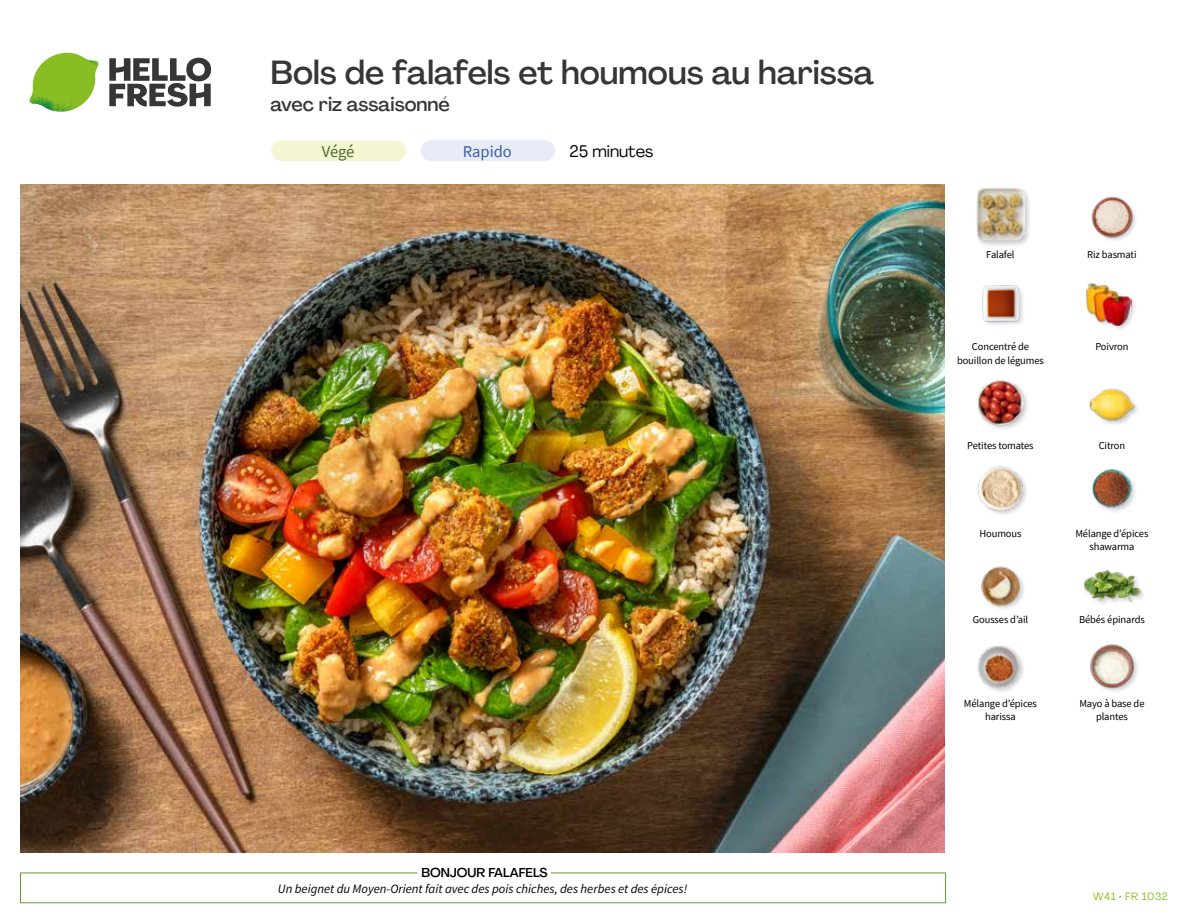
<style>
.page{position:relative;width:1188px;height:918px;background:#fff}
.page>*{position:absolute;margin:0;border:0;box-sizing:border-box;transform-origin:0 0}
.t1{font:500 33px "Agrandir";color:#373636}
.t2{font:500 19.5px "Agrandir";color:#373636}
.t3{font:16.5px "Agrandir";color:#000}
.t4{font:16.5px "Source Sans Pro";color:#3a5ba7}
.t5{font:16.5px "Source Sans Pro";color:#4a6c2a}
.t6{font:italic 12.75px "Source Sans Pro";color:#000}
.t7{font:500 12.75px "Agrandir";color:#000}
.t8{font:10.5px/13.5px "Source Sans Pro";letter-spacing:-.01em;color:#000;text-align:center}
.t9{font:10.5px "Agrandir";letter-spacing:.05em;color:#89bd24}
</style>
<div class="page">
<svg style="left:109px;top:57px;width:102px;height:50px"></svg>
<svg style="left:34px;top:53px;width:62px;height:40px"></svg>
<img style="left:67px;top:53px;width:32px;height:26px">
<img style="left:33px;top:75px;width:59px;height:11px">
<img style="left:29px;top:79px;width:61px;height:33px">
<img style="left:65px;top:86px;width:27px;height:25px">
<img style="left:21px;top:184px;width:924px;height:668px">
<div style="left:421px;top:140px;width:134px;height:21px;background:#e7ecf8;border-radius:10px"></div>
<div style="left:271px;top:140px;width:135px;height:21px;background:#f3f5d3;border-radius:10px"></div>
<img style="left:1090px;top:644px;width:48px;height:48px">
<div style="left:978px;top:644px;width:49px;height:50px;background:#000;opacity:.2"></div>
<img style="left:978px;top:645px;width:42px;height:42px">
<div style="left:1083px;top:569px;width:64px;height:40px;background:#000;opacity:.2"></div>
<img style="left:1083px;top:569px;width:58px;height:40px">
<img style="left:981px;top:566px;width:43px;height:43px">
<img style="left:1092px;top:469px;width:43px;height:43px">
<img style="left:978px;top:466px;width:49px;height:48px">
<div style="left:1089px;top:388px;width:52px;height:39px;background:#000;opacity:.2"></div>
<img style="left:1089px;top:388px;width:46px;height:39px">
<div style="left:976px;top:378px;width:54px;height:54px;background:#000;opacity:.2"></div>
<img style="left:978px;top:379px;width:45px;height:46px">
<div style="left:1085px;top:282px;width:52px;height:50px;background:#000;opacity:.2"></div>
<img style="left:1086px;top:282px;width:45px;height:44px">
<div style="left:982px;top:284px;width:43px;height:43px;background:#f8f8f8"></div>
<img style="left:982px;top:285px;width:40px;height:39px">
<img style="left:1091px;top:196px;width:45px;height:44px">
<div style="left:975px;top:187px;width:57px;height:61px;background:#000;opacity:.2"></div>
<img style="left:976px;top:188px;width:49px;height:53px">
<h1 class="t1" style="left:271px;top:52px;width:605px">Bols de falafels et houmous au harissa</h1>
<h2 class="t2" style="left:271px;top:92px;width:181px">avec riz assaisonné</h2>
<h3 class="t3" style="left:569px;top:141px;width:86px">25 minutes</h3>
<h3 class="t5" style="left:322px;top:141px;width:34px">Végé</h3>
<h3 class="t4" style="left:463px;top:141px;width:50px">Rapido</h3>
<p class="t7" style="left:421px;top:864px;width:128px">BONJOUR FALAFELS</p>
<p class="t6" style="left:278px;top:881px;width:411px">Un beignet du Moyen-Orient fait avec des pois chiches, des herbes et des épices!</p>
<p class="t8" style="left:986px;top:247px;width:30px">Falafel</p>
<p class="t8" style="left:1087px;top:247px;width:51px">Riz basmati</p>
<p class="t8" style="left:957px;top:340px;width:88px">Concentré de bouillon de légumes</p>
<p class="t8" style="left:1095px;top:340px;width:35px">Poivron</p>
<p class="t8" style="left:967px;top:439px;width:68px">Petites tomates</p>
<p class="t8" style="left:1099px;top:439px;width:28px">Citron</p>
<p class="t8" style="left:979px;top:526px;width:44px">Houmous</p>
<p class="t8" style="left:1075px;top:526px;width:75px">Mélange d’épices shawarma</p>
<p class="t8" style="left:973px;top:612px;width:57px">Gousses d’ail</p>
<p class="t8" style="left:1079px;top:612px;width:67px">Bébés épinards</p>
<p class="t8" style="left:964px;top:697px;width:75px">Mélange d’épices harissa</p>
<p class="t8" style="left:1079px;top:697px;width:67px">Mayo à base de plantes</p>
<p class="t9" style="left:1093px;top:890px;width:76px">W41 • FR 1032</p>
</div>
